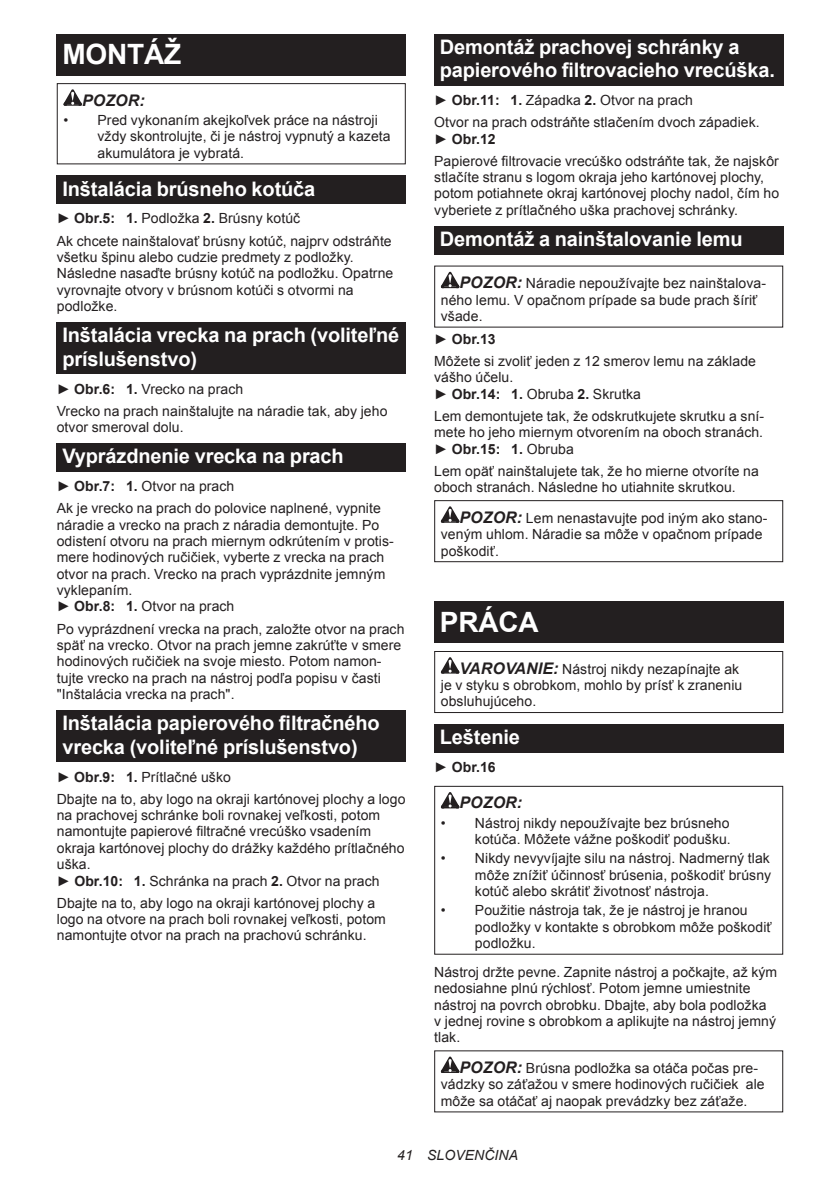
<style>
.page{position:relative;width:840px;height:1191px;background:#fff}
.page>*{position:absolute;margin:0;border:0;box-sizing:border-box;transform-origin:0 0}
.t1{font:700 28px "Arial";letter-spacing:-.01em;color:#fff}
.t2{font:700 20px/23.4px "Arial";letter-spacing:-.01em;color:#fff}
.t3{font:italic 700 16px "Arial";letter-spacing:.005em;color:#231f20}
.t4{font:14px/16.4px "Arial";letter-spacing:.005em;color:#231f20}
.t5{font:italic 14px "Arial";letter-spacing:.005em;color:#231f20}
.t6{font:700 14px "Arial";color:#231f20}
.s1{font-weight:700}
.s2{font-weight:700;font-style:italic;font-size:16px}
.s3{font-weight:400}
</style>
<div class="page">
<div style="left:57px;top:34px;width:348px;height:41px;background:#231f20"></div>
<svg style="left:63px;top:89px;width:19px;height:17px"></svg>
<div style="left:57px;top:83px;width:348px;height:81px;border:1px solid #231f20"></div>
<div style="left:57px;top:176px;width:348px;height:28px;background:#231f20"></div>
<div style="left:57px;top:322px;width:348px;height:52px;background:#231f20"></div>
<div style="left:57px;top:443px;width:348px;height:29px;background:#231f20"></div>
<div style="left:57px;top:710px;width:348px;height:52px;background:#231f20"></div>
<div style="left:434px;top:34px;width:348px;height:52px;background:#231f20"></div>
<div style="left:434px;top:226px;width:348px;height:29px;background:#231f20"></div>
<svg style="left:440px;top:272px;width:19px;height:16px"></svg>
<svg style="left:440px;top:506px;width:19px;height:17px"></svg>
<div style="left:434px;top:500px;width:348px;height:62px;border:1px solid #231f20"></div>
<div style="left:434px;top:602px;width:348px;height:41px;background:#231f20"></div>
<svg style="left:440px;top:657px;width:19px;height:16px"></svg>
<div style="left:434px;top:651px;width:348px;height:62px;border:1px solid #231f20"></div>
<div style="left:434px;top:724px;width:348px;height:29px;background:#231f20"></div>
<svg style="left:440px;top:792px;width:19px;height:16px"></svg>
<div style="left:434px;top:786px;width:348px;height:168px;border:1px solid #231f20"></div>
<svg style="left:440px;top:1056px;width:19px;height:17px"></svg>
<h1 class="t1" style="left:62px;top:35px;width:120px">MONTÁŽ</h1>
<p class="t3" style="left:82px;top:89px;width:64px">POZOR:</p>
<p class="t4" style="left:97px;top:112px;width:294px;text-indent:-34px">• Pred vykonaním akejkoľvek práce na nástroji vždy skontrolujte, či je nástroj vypnutý a kazeta akumulátora je vybratá.</p>
<h2 class="t2" style="left:62px;top:178px;width:254px">Inštalácia brúsneho kotúča</h2>
<p class="t4" style="left:57px;top:208px;width:336px;line-height:22px">► <span class="s1">Obr.5: 1.</span> Podložka <span class="s1">2.</span> Brúsny kotúč<br>Ak chcete nainštalovať brúsny kotúč, najprv odstráňte</p>
<p class="t4" style="left:57px;top:249px;width:338px">všetku špinu alebo cudzie predmety z podložky.<br>Následne nasaďte brúsny kotúč na podložku. Opatrne vyrovnajte otvory v brúsnom kotúči s otvormi na podložke.</p>
<h2 class="t2" style="left:62px;top:324px;width:338px">Inštalácia vrecka na prach (voliteľné príslušenstvo)</h2>
<p class="t4" style="left:57px;top:378px;width:332px;line-height:22px">► <span class="s1">Obr.6: 1.</span> Vrecko na prach<br>Vrecko na prach nainštalujte na náradie tak, aby jeho</p>
<p class="t4" style="left:57px;top:419px;width:128px">otvor smeroval dolu.</p>
<h2 class="t2" style="left:62px;top:445px;width:283px">Vyprázdnenie vrecka na prach</h2>
<p class="t4" style="left:57px;top:475px;width:325px;line-height:22px">► <span class="s1">Obr.7: 1.</span> Otvor na prach<br>Ak je vrecko na prach do polovice naplnené, vypnite</p>
<p class="t4" style="left:57px;top:516px;width:338px">náradie a vrecko na prach z náradia demontujte. Po odistení otvoru na prach miernym odkrútením v protis&shy;mere hodinových ručičiek, vyberte z vrecka na prach otvor na prach. Vrecko na prach vyprázdnite jemným vyklepaním.<br>► <span class="s1">Obr.8: 1.</span> Otvor na prach</p>
<p class="t4" style="left:57px;top:620px;width:349px">Po vyprázdnení vrecka na prach, založte otvor na prach späť na vrecko. Otvor na prach jemne zakrúťte v smere hodinových ručičiek na svoje miesto. Potom namon&shy;tujte vrecko na prach na nástroj podľa popisu v časti "Inštalácia vrecka na prach".</p>
<h2 class="t2" style="left:62px;top:712px;width:319px">Inštalácia papierového filtračného vrecka (voliteľné príslušenstvo)</h2>
<p class="t4" style="left:57px;top:765px;width:350px;line-height:22px">► <span class="s1">Obr.9: 1.</span> Prítlačné uško<br>Dbajte na to, aby logo na okraji kartónovej plochy a logo</p>
<p class="t4" style="left:57px;top:807px;width:349px">na prachovej schránke boli rovnakej veľkosti, potom namontujte papierové filtračné vrecúško vsadením okraja kartónovej plochy do drážky každého prítlačného uška.<br>► <span class="s1">Obr.10: 1.</span> Schránka na prach <span class="s1">2.</span> Otvor na prach</p>
<p class="t4" style="left:57px;top:894px;width:330px">Dbajte na to, aby logo na okraji kartónovej plochy a logo na otvore na prach boli rovnakej veľkosti, potom namontujte otvor na prach na prachovú schránku.</p>
<h2 class="t2" style="left:439px;top:36px;width:336px">Demontáž prachovej schránky a papierového filtrovacieho vrecúška.</h2>
<p class="t4" style="left:434px;top:89px;width:327px;line-height:22px">► <span class="s1">Obr.11: 1.</span> Západka <span class="s1">2.</span> Otvor na prach<br>Otvor na prach odstráňte stlačením dvoch západiek.</p>
<p class="t4" style="left:434px;top:128px;width:346px;line-height:22px">► <span class="s1">Obr.12<br></span>Papierové filtrovacie vrecúško odstráňte tak, že najskôr</p>
<p class="t4" style="left:434px;top:169px;width:346px">stlačíte stranu s logom okraja jeho kartónovej plochy, potom potiahnete okraj kartónovej plochy nadol, čím ho vyberiete z prítlačného uška prachovej schránky.</p>
<h2 class="t2" style="left:439px;top:228px;width:304px">Demontáž a nainštalovanie lemu</h2>
<p class="t4" style="left:440px;top:275px;width:326px;text-indent:19px"><span class="s2">POZOR:</span> Náradie nepoužívajte bez nainštalova&shy;ného lemu. V opačnom prípade sa bude prach šíriť všade.</p>
<p class="t4" style="left:434px;top:328px;width:323px;line-height:22px">► <span class="s1">Obr.13<br></span>Môžete si zvoliť jeden z 12 smerov lemu na základe</p>
<p class="t4" style="left:434px;top:369px;width:208px">vášho účelu.<br>► <span class="s1">Obr.14: 1.</span> Obruba <span class="s1">2.</span> Skrutka</p>
<p class="t4" style="left:434px;top:408px;width:331px;text-align:justify">Lem demontujete tak, že odskrutkujete skrutku a sní&shy;mete ho jeho miernym otvorením na oboch stranách. ► <span class="s1">Obr.15: 1.</span> Obruba</p>
<p class="t4" style="left:434px;top:463px;width:326px">Lem opäť nainštalujete tak, že ho mierne otvoríte na oboch stranách. Následne ho utiahnite skrutkou.</p>
<p class="t4" style="left:440px;top:510px;width:328px;text-indent:19px"><span class="s2">POZOR:</span> Lem nenastavujte pod iným ako stano&shy;veným uhlom. Náradie sa môže v opačnom prípade poškodiť.</p>
<h1 class="t1" style="left:439px;top:603px;width:100px">PRÁCA</h1>
<p class="t4" style="left:440px;top:660px;width:303px;text-indent:19px"><span class="s2">VAROVANIE:</span> Nástroj nikdy nezapínajte ak je v styku s obrobkom, mohlo by prísť k zraneniu obsluhujúceho.</p>
<h2 class="t2" style="left:439px;top:726px;width:81px">Leštenie</h2>
<p class="t6" style="left:434px;top:758px;width:63px"><span class="s3">►</span> Obr.16</p>
<p class="t3" style="left:459px;top:792px;width:64px">POZOR:</p>
<p class="t4" style="left:440px;top:814px;width:291px;text-align:right">• Nástroj nikdy nepoužívajte bez brúsneho kotúča. Môžete vážne poškodiť podušku.</p>
<p class="t4" style="left:474px;top:850px;width:297px;text-align:justify;text-indent:-34px">• Nikdy nevyvíjajte silu na nástroj. Nadmerný tlak môže znížiť účinnosť brúsenia, poškodiť brúsny kotúč alebo skrátiť životnosť nástroja.</p>
<p class="t4" style="left:474px;top:902px;width:298px;text-indent:-34px">• Použitie nástroja tak, že je nástroj je hranou podložky v kontakte s obrobkom môže poškodiť podložku.</p>
<p class="t4" style="left:434px;top:963px;width:344px">Nástroj držte pevne. Zapnite nástroj a počkajte, až kým nedosiahne plnú rýchlosť. Potom jemne umiestnite nástroj na povrch obrobku. Dbajte, aby bola podložka<br>v jednej rovine s obrobkom a aplikujte na nástroj jemný tlak.</p>
<p class="t4" style="left:440px;top:1060px;width:325px;text-indent:19px"><span class="s2">POZOR:</span> Brúsna podložka sa otáča počas pre&shy;vádzky so záťažou v smere hodinových ručičiek ale môže sa otáčať aj naopak prevádzky bez záťaže.</p>
<p class="t5" style="left:397px;top:1146px;width:122px">41 SLOVENČINA</p>
</div>
